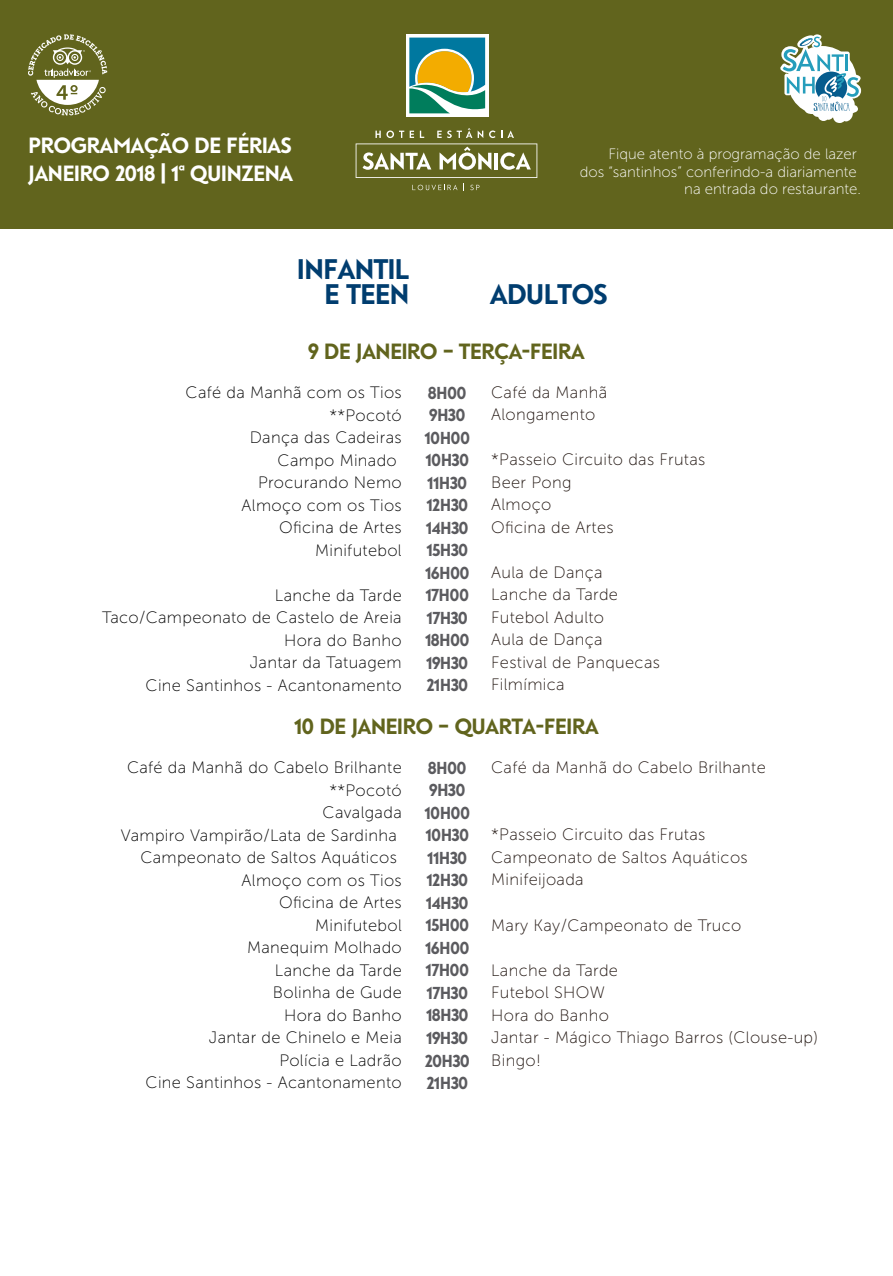
<style>
.page{position:relative;width:893px;height:1276px;background:#fff}
.page>*{position:absolute;margin:0;border:0;box-sizing:border-box;transform-origin:0 0}
.t1{font:800 27px/25.2px "Guess Sans";letter-spacing:-.04em;color:#003d6f;text-align:right}
.t2{font:800 21px "Guess Sans";letter-spacing:-.04em;color:#61641d}
.t3{font:800 21px/28.3px "Guess Sans";letter-spacing:-.04em;color:#fff}
.t4{font:16.5px/22.5px "Museo Sans 100";letter-spacing:.02em;color:#000;text-align:right}
.t5{font:16.5px/22.5px "Museo Sans 100";letter-spacing:.02em;color:#1e120d}
.t6{font:800 16.5px/22.5px "Guess Sans";letter-spacing:-.04em;color:#5b5b5f}
.t7{font:15px/17.5px "Museo Sans 100";color:#fff;text-align:right}
</style>
<div class="page">
<div style="left:0;top:0;width:893px;height:229px;background:#61641d"></div>
<svg style="left:28px;top:34px;width:79px;height:81px"></svg>
<svg style="left:780px;top:34px;width:81px;height:89px"></svg>
<div style="left:406px;top:34px;width:82px;height:83px;background:linear-gradient(to right,#fff,#fff)"></div>
<svg style="left:409px;top:38px;width:76px;height:76px;background:#6e9e73"></svg>
<svg style="left:412px;top:185px;width:45px;height:5px"></svg>
<svg style="left:470px;top:185px;width:9px;height:5px"></svg>
<svg style="left:356px;top:128px;width:181px;height:50px"></svg>
<p class="t3" style="left:28px;top:131px;width:266px">PROGRAMAÇÃO DE FÉRIAS<br>JANEIRO 2018 | 1ª QUINZENA</p>
<h1 class="t1" style="left:297px;top:257px;width:114px">INFANTIL<br>E TEEN</h1>
<p class="t7" style="left:580px;top:146px;width:283px">Fique atento à programação de lazer<br>dos “santinhos” conferindo-a diariamente na entrada do restaurante.</p>
<h1 class="t1" style="left:490px;top:282px;width:119px">ADULTOS</h1>
<p class="t2" style="left:308px;top:337px;width:278px">9 DE JANEIRO – TERÇA-FEIRA</p>
<p class="t6" style="left:424px;top:381px;width:47px">8H00<br>9H30<br>10H00<br>10H30<br>11H30<br>12H30<br>14H30<br>15H30<br>16H00<br>17H00<br>17H30<br>18H00<br>19H30<br>21H30</p>
<p class="t5" style="left:491px;top:381px;width:118px">Café da Manhã<br>Alongamento</p>
<p class="t5" style="left:491px;top:448px;width:216px">*Passeio Circuito das Frutas<br>Beer Pong<br>Almoço<br>Oficina de Artes</p>
<p class="t5" style="left:491px;top:561px;width:170px">Aula de Dança<br>Lanche da Tarde<br>Futebol Adulto<br>Aula de Dança<br>Festival de Panquecas<br>Filmímica</p>
<p class="t2" style="left:294px;top:712px;width:306px">10 DE JANEIRO – QUARTA-FEIRA</p>
<p class="t6" style="left:424px;top:756px;width:47px">8H00<br>9H30<br>10H00<br>10H30<br>11H30<br>12H30<br>14H30<br>15H00<br>16H00<br>17H00<br>17H30<br>18H30<br>19H30<br>20H30<br>21H30</p>
<p class="t4" style="left:186px;top:381px;width:218px">Café da Manhã com os Tios **Pocotó<br>Dança das Cadeiras<br>Campo Minado<br>Procurando Nemo<br>Almoço com os Tios<br>Oficina de Artes<br>Minifutebol</p>
<p class="t4" style="left:102px;top:584px;width:301px">Lanche da Tarde<br>Taco/Campeonato de Castelo de Areia<br>Hora do Banho<br>Jantar da Tatuagem<br>Cine Santinhos - Acantonamento</p>
<p class="t4" style="left:121px;top:756px;width:282px">Café da Manhã do Cabelo Brilhante **Pocotó<br>Cavalgada<br>Vampiro Vampirão/Lata de Sardinha<br>Campeonato de Saltos Aquáticos<br>Almoço com os Tios<br>Oficina de Artes<br>Minifutebol<br>Manequim Molhado<br>Lanche da Tarde<br>Bolinha de Gude<br>Hora do Banho<br>Jantar de Chinelo e Meia<br>Polícia e Ladrão<br>Cine Santinhos - Acantonamento</p>
<p class="t5" style="left:491px;top:756px;width:276px">Café da Manhã do Cabelo Brilhante</p>
<p class="t5" style="left:491px;top:823px;width:258px">*Passeio Circuito das Frutas<br>Campeonato de Saltos Aquáticos<br>Minifeijoada</p>
<p class="t5" style="left:491px;top:913px;width:252px">Mary Kay/Campeonato de Truco</p>
<p class="t5" style="left:491px;top:958px;width:328px">Lanche da Tarde<br>Futebol SHOW<br>Hora do Banho<br>Jantar - Mágico Thiago Barros (Clouse-up)<br>Bingo!</p>
</div>
